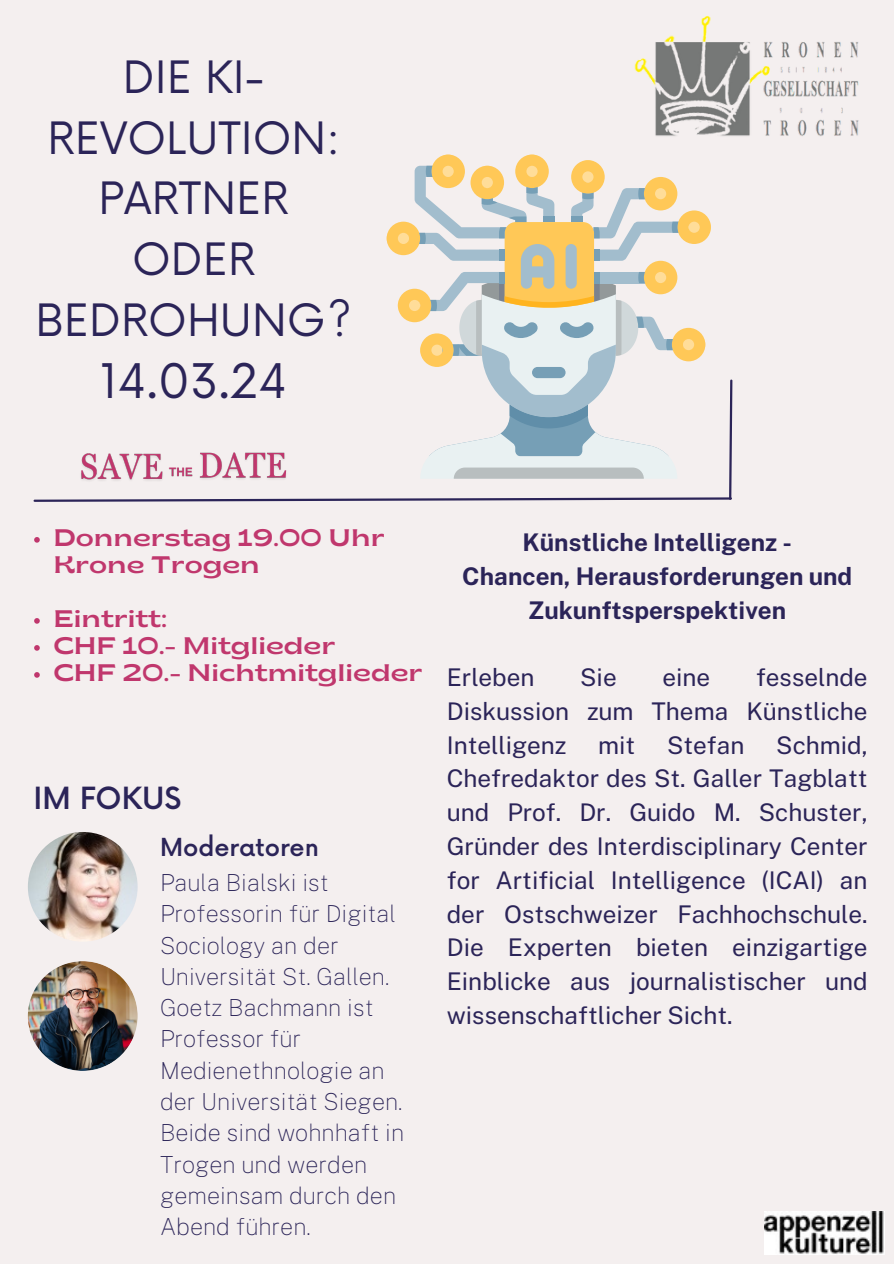
<style>
.page{position:relative;width:894px;height:1264px;background:#fff}
.page>*{position:absolute;margin:0;border:0;box-sizing:border-box;transform-origin:0 0}
.t1{font:46.35px "Now";color:#2b2458}
.t2{font:43.35px/60.8px "Now";color:#2b2458;text-align:center}
.t3{font:500 29.7px "Now";color:#2b2458}
.t4{font:24.3px/33.8px "Public Sans";color:#2b2458;text-align:justify}
.t5{font:700 24.3px/33.8px "Public Sans";color:#2b2458;text-align:center}
.t6{font:500 24.15px "Now";color:#2b2458}
.t7{font:semi-expanded 23.85px/27px "Brice";color:#c0376d}
.t8{font:100 23.4px/31.2px "Public Sans";color:#2b2458}
</style>
<div class="page">
<div style="left:0;top:0;width:893px;height:1263px;background:#f4efef"></div>
<img style="left:28px;top:832px;width:110px;height:109px;border-radius:50%">
<img style="left:764px;top:1211px;width:119px;height:42px">
<img style="left:634px;top:15px;width:225px;height:121px">
<svg style="left:33px;top:155px;width:700px;height:347px"></svg>
<svg style="left:34px;top:537px;width:6px;height:5px"></svg>
<svg style="left:34px;top:618px;width:6px;height:5px"></svg>
<svg style="left:34px;top:645px;width:6px;height:5px"></svg>
<svg style="left:34px;top:672px;width:6px;height:5px"></svg>
<img style="left:197px;top:445px;width:92px;height:41px">
<img style="left:77px;top:446px;width:89px;height:40px">
<img style="left:168px;top:463px;width:26px;height:16px">
<img style="left:28px;top:961px;width:110px;height:109px;border-radius:50%">
<h5 class="t2" style="left:35px;top:49px;width:318px">DIE KI-<br>REVOLUTION:<br>PARTNER<br>ODER<br>BEDROHUNG?</h5>
<h5 class="t1" style="left:100px;top:355px;width:188px">14.03.24</h5>
<h3 class="t7" style="left:53px;top:526px;width:332px">Donnerstag 19.00 Uhr<br>Krone Trogen</h3>
<p class="t7" style="left:53px;top:607px;width:115px">Eintritt:</p>
<h4 class="t7" style="left:53px;top:634px;width:283px">CHF 10.- Mitglieder</h4>
<h5 class="t7" style="left:53px;top:661px;width:370px">CHF 20.- Nichtmitglieder</h5>
<h5 class="t3" style="left:33px;top:782px;width:149px">IM FOKUS</h5>
<h5 class="t6" style="left:160px;top:834px;width:160px">Moderatoren</h5>
<h5 class="t8" style="left:160px;top:867px;width:245px">Paula Bialski ist<br>Professorin für Digital<br>Sociology an der<br>Universität St. Gallen.<br>Goetz Bachmann ist<br>Professor für<br>Medienethnologie an der Universität Siegen.<br>Beide sind wohnhaft in<br>Trogen und werden gemeinsam durch den<br>Abend führen.</h5>
<h4 class="t5" style="left:462px;top:525px;width:391px">Künstliche Intelligenz -<br>Chancen, Herausforderungen und<br>Zukunftsperspektiven</h4>
<h5 class="t4" style="left:446px;top:660px;width:89px">Erleben</h5>
<h5 class="t4" style="left:580px;top:660px;width:38px">Sie</h5>
<h5 class="t4" style="left:662px;top:660px;width:49px">eine</h5>
<h5 class="t4" style="left:446px;top:660px;width:422px;text-indent:309px">fesselnde Diskussion zum Thema Künstliche Intelligenz</h5>
<h5 class="t4" style="left:446px;top:728px;width:422px;text-indent:329px">Schmid, Chefredaktor des St. Galler Tagblatt und Prof. Dr. Guido M. Schuster, Gründer des Interdisciplinary Center for Artificial Intelligence (ICAI) an der Ostschweizer Fachhochschule.<br>Die Experten bieten einzigartige Einblicke aus journalistischer und wissenschaftlicher Sicht.</h5>
<h5 class="t4" style="left:598px;top:728px;width:39px">mit</h5>
<h5 class="t4" style="left:667px;top:728px;width:79px">Stefan</h5>
</div>
